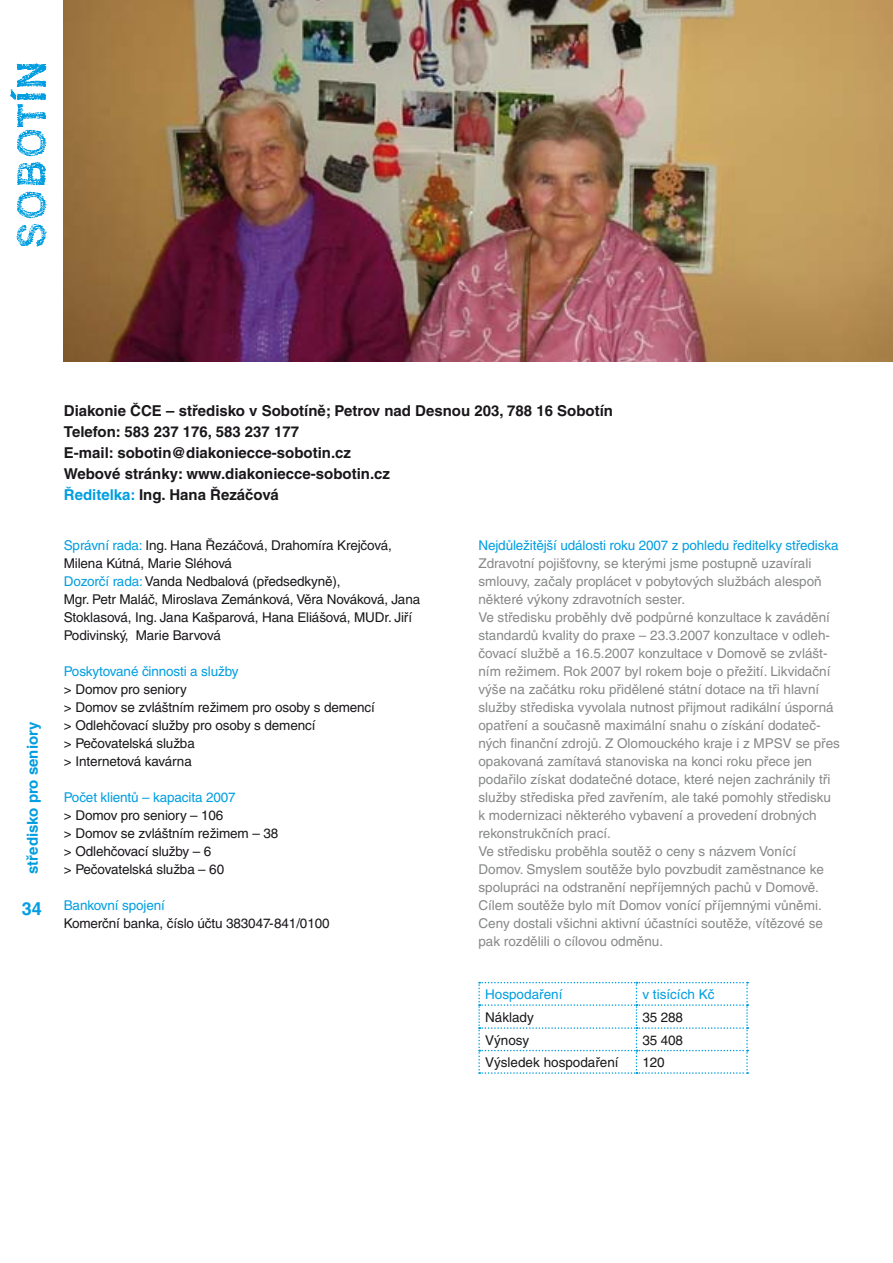
<style>
.page{position:relative;width:893px;height:1263px;background:#fff}
.page>*{position:absolute;margin:0;border:0;box-sizing:border-box;transform-origin:0 0}
.t1{font:700 18px "Helvetica CE";color:#009ee0}
.t2{font:700 15px/21px "Helvetica CE";color:#1a171b}
.t3{font:700 15px "Helvetica CE";color:#009ee0}
.t4{font:13.5px/18px "Helvetica CE";color:#878889}
.t5{font:13.5px/18px "Helvetica CE";letter-spacing:-.01em;color:#1a171b}
.t6{font:13.5px "Helvetica CE";letter-spacing:-.01em;color:#009ee0}
.s1{color:#009ee0}
</style>
<div class="page">
<img style="left:64px;top:0;width:829px;height:361px">
<svg style="left:16px;top:224px;width:30px;height:23px"></svg>
<svg style="left:17px;top:191px;width:29px;height:27px"></svg>
<svg style="left:10px;top:63px;width:36px;height:122px"></svg>
<svg style="left:478px;top:982px;width:270px;height:92px"></svg>
<p class="t3" style="left:27px;top:874px;width:154px;rotate:-90deg">středisko pro seniory</p>
<h1 class="t1" style="left:22px;top:902px;width:22px">34</h1>
<p class="t2" style="left:64px;top:401px;width:551px">Diakonie ČCE – středisko v Sobotíně; Petrov nad Desnou 203, 788 16 Sobotín Telefon: 583 237 176, 583 237 177<br>E-mail: sobotin@diakoniecce-sobotin.cz<br>Webové stránky: www.diakoniecce-sobotin.cz<br><span class="s1">Ředitelka:</span> Ing. Hana Řezáčová</p>
<p class="t5" style="left:64px;top:538px;width:358px"><span class="s1">Správní rada:</span> Ing. Hana Řezáčová, Drahomíra Krejčová, Milena Kútná, Marie Sléhová<br><span class="s1">Dozorčí rada:</span> Vanda Nedbalová (předsedkyně),<br>Mgr. Petr Maláč, Miroslava Zemánková, Věra Nováková, Jana Stoklasová, Ing. Jana Kašparová, Hana Eliášová, MUDr. Jiří Podivinský, Marie Barvová</p>
<p class="t6" style="left:64px;top:666px;width:176px">Poskytované činnosti a služby</p>
<p class="t5" style="left:64px;top:682px;width:313px">&gt; Domov pro seniory<br>&gt; Domov se zvláštním režimem pro osoby s demencí &gt; Odlehčovací služby pro osoby s demencí<br>&gt; Pečovatelská služba<br>&gt; Internetová kavárna</p>
<p class="t6" style="left:64px;top:792px;width:173px">Počet klientů – kapacita 2007</p>
<p class="t5" style="left:64px;top:808px;width:216px">&gt; Domov pro seniory – 106<br>&gt; Domov se zvláštním režimem – 38 &gt; Odlehčovací služby – 6<br>&gt; Pečovatelská služba – 60</p>
<p class="t6" style="left:64px;top:900px;width:103px">Bankovní spojení</p>
<p class="t5" style="left:64px;top:916px;width:267px">Komerční banka, číslo účtu 383047-841/0100</p>
<p class="t6" style="left:478px;top:540px;width:362px">Nejdůležitější události roku 2007 z pohledu ředitelky střediska</p>
<p class="t4" style="left:478px;top:556px;width:363px">Zdravotní pojišťovny, se kterými jsme postupně uzavírali smlouvy, začaly proplácet v pobytových službách alespoň některé výkony zdravotních sester.<br>Ve středisku proběhly dvě podpůrné konzultace k zavádění standardů kvality do praxe – 23.3.2007 konzultace v odleh&shy;čovací službě a 16.5.2007 konzultace v Domově se zvlášt&shy;ním režimem. Rok 2007 byl rokem boje o přežití. Likvidační výše na začátku roku přidělené státní dotace na tři hlavní služby střediska vyvolala nutnost přijmout radikální úsporná opatření a současně maximální snahu o získání dodateč&shy;ných finanční zdrojů. Z Olomouckého kraje i z MPSV se přes opakovaná zamítavá stanoviska na konci roku přece jen podařilo získat dodatečné dotace, které nejen zachránily tři služby střediska před zavřením, ale také pomohly středisku k modernizaci některého vybavení a provedení drobných rekonstrukčních prací.<br>Ve středisku proběhla soutěž o ceny s názvem Vonící Domov. Smyslem soutěže bylo povzbudit zaměstnance ke spolupráci na odstranění nepříjemných pachů v Domově.<br>Cílem soutěže bylo mít Domov vonící příjemnými vůněmi.<br>Ceny dostali všichni aktivní účastníci soutěže, vítězové se pak rozdělili o cílovou odměnu.</p>
<p class="t6" style="left:485px;top:989px;width:79px">Hospodaření</p>
<p class="t6" style="left:642px;top:989px;width:74px">v tisících Kč</p>
<p class="t5" style="left:485px;top:1009px;width:50px">Náklady</p>
<p class="t5" style="left:642px;top:1009px;width:42px">35 288</p>
<p class="t5" style="left:485px;top:1032px;width:46px">Výnosy</p>
<p class="t5" style="left:642px;top:1032px;width:42px">35 408</p>
<p class="t5" style="left:485px;top:1055px;width:135px">Výsledek hospodaření</p>
<p class="t5" style="left:642px;top:1055px;width:24px">120</p>
</div>
